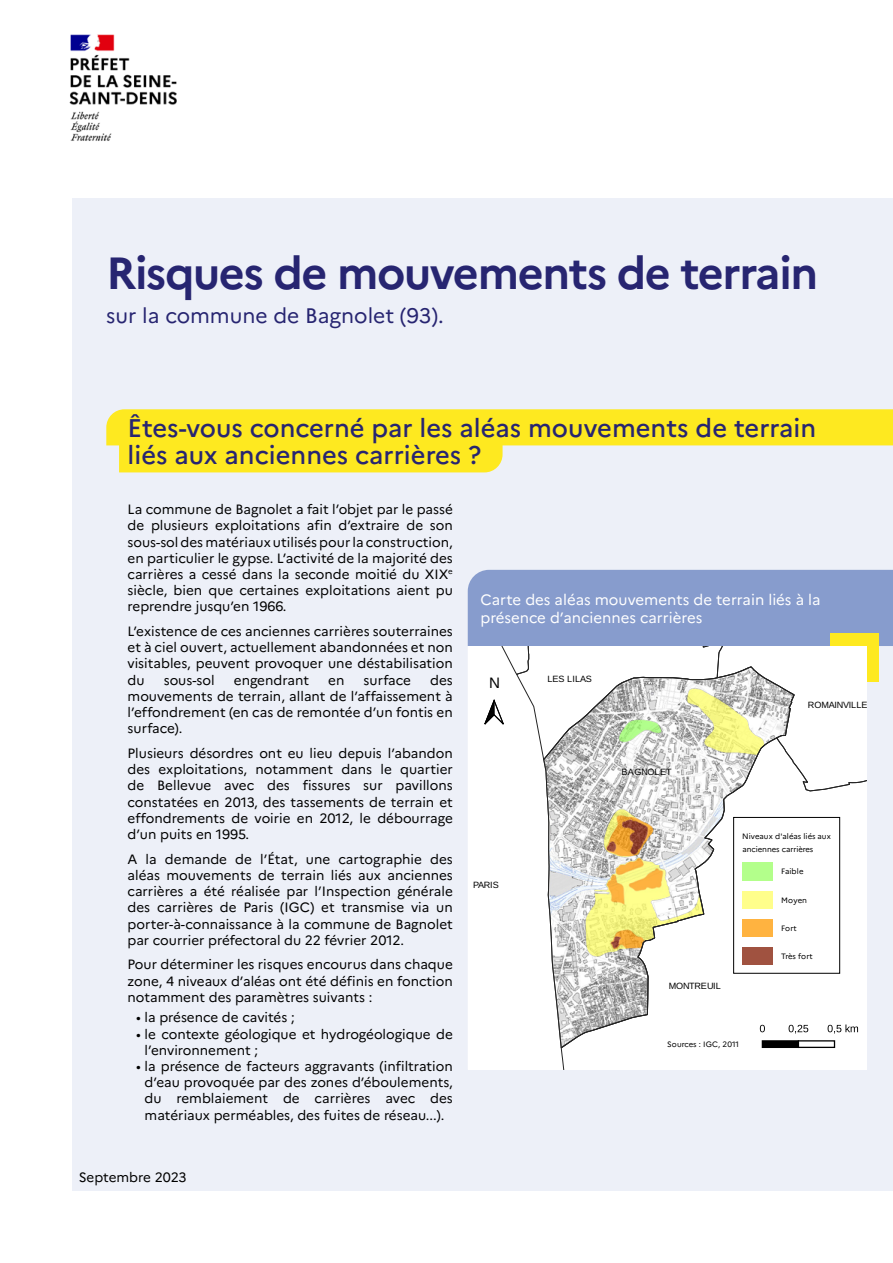
<style>
.page{position:relative;width:893px;height:1263px;background:#fff}
.page>*{position:absolute;margin:0;border:0;box-sizing:border-box;transform-origin:0 0}
.t1{font:700 45px "Marianne";letter-spacing:-.03em;color:#272571}
.t2{font:500 25.5px/27px "Marianne";color:#272571}
.t3{font:21px "Marianne";color:#272571}
.t4{font:15.15px "Liberation Sans";color:#000}
.t5{font:15px/18px "Marianne";color:#fff}
.t6{font:13.5px/16.2px "Marianne";color:#000;text-align:justify}
.t7{font:9.15px "Liberation Sans";letter-spacing:-.01em;color:#000}
.t8{font:9.15px "Liberation Sans";letter-spacing:.01em;color:#000}
.t9{font:7.8px/13px "Marianne";letter-spacing:-.005em;color:#000}
</style>
<div class="page">
<div style="left:72px;top:198px;width:821px;height:993px;background:#edf0f8"></div>
<svg style="left:106px;top:409px;width:787px;height:63px"></svg>
<div style="left:468px;top:792px;width:74px;height:277px;background:#fff"></div>
<svg style="left:542px;top:792px;width:253px;height:278px;background:#e4e4e5"></svg>
<svg style="left:560px;top:792px;width:306px;height:277px;background:#efede4"></svg>
<div style="left:762px;top:1041px;width:36px;height:6px;background:#000"></div>
<div style="left:798px;top:1041px;width:36px;height:6px;background:#fff"></div>
<div style="left:762px;top:1040px;width:73px;height:8px;border:1px solid #000"></div>
<svg style="left:760px;top:1025px;width:5px;height:7px"></svg>
<svg style="left:789px;top:1025px;width:19px;height:8px"></svg>
<svg style="left:828px;top:1024px;width:30px;height:9px"></svg>
<svg style="left:468px;top:570px;width:425px;height:222px;background:#c9d0db"></svg>
<img style="left:742px;top:863px;width:31px;height:17px">
<img style="left:742px;top:891px;width:31px;height:17px">
<img style="left:742px;top:919px;width:31px;height:17px">
<img style="left:742px;top:947px;width:31px;height:17px">
<div style="left:733px;top:817px;width:107px;height:157px;border:1px solid #000"></div>
<img style="left:69px;top:34px;width:108px;height:107px">
<h1 class="t1" style="left:106px;top:238px;width:713px">Risques de mouvements de terrain</h1>
<h3 class="t3" style="left:106px;top:299px;width:339px">sur la commune de Bagnolet (93).</h3>
<h2 class="t2" style="left:128px;top:412px;width:690px">Êtes-vous concerné par les aléas mouvements de terrain liés aux anciennes carrières ?</h2>
<p class="t6" style="left:128px;top:500px;width:327px">La commune de Bagnolet a fait l’objet par le passé de plusieurs exploitations afin d’extraire de son sous-sol des matériaux utilisés pour la construction, en particulier le gypse. L’activité de la majorité des carrières a cessé dans la seconde moitié du XIX<sup>e </sup>siècle, bien que certaines exploitations aient pu reprendre jusqu’en 1966.</p>
<p class="t6" style="left:128px;top:622px;width:327px">L’existence de ces anciennes carrières souterraines et à ciel ouvert, actuellement abandonnées et non visitables, peuvent provoquer une déstabilisation du</p>
<p class="t5" style="left:480px;top:589px;width:342px">Carte des aléas mouvements de terrain liés à la présence d’anciennes carrières</p>
<p class="t6" style="left:128px;top:671px;width:327px;text-indent:303px">des mouvements de terrain, allant de l’affaissement à l’effondrement (en cas de remontée d’un fontis en surface).</p>
<p class="t6" style="left:128px;top:744px;width:327px">Plusieurs désordres ont eu lieu depuis l’abandon des exploitations, notamment dans le quartier de Bellevue avec des fissures sur pavillons constatées en 2013, des tassements de terrain et effondrements de voirie en 2012, le débourrage d’un puits en 1995.</p>
<p class="t6" style="left:128px;top:850px;width:327px">A la demande de l’État, une cartographie des aléas mouvements de terrain liés aux anciennes carrières a été réalisée par l’Inspection générale des carrières de Paris (IGC) et transmise via un porter-à-connaissance à la commune de Bagnolet par courrier préfectoral du 22 février 2012.</p>
<p class="t6" style="left:128px;top:955px;width:327px">Pour déterminer les risques encourus dans chaque zone, 4 niveaux d’aléas ont été définis en fonction notamment des paramètres suivants :</p>
<p class="t6" style="left:136px;top:1008px;width:160px">• la présence de cavités ;</p>
<p class="t6" style="left:145px;top:1024px;width:310px;text-indent:-9px">• le contexte géologique et hydrogéologique de l’environnement ;</p>
<p class="t6" style="left:145px;top:1057px;width:310px;text-indent:-9px">• la présence de facteurs aggravants (infiltration d’eau provoquée par des zones d’éboulements, du remblaiement de carrières avec des matériaux perméables, des fuites de réseau...).</p>
<p class="t6" style="left:164px;top:671px;width:52px">sous-sol</p>
<p class="t6" style="left:234px;top:671px;width:77px">engendrant</p>
<p class="t6" style="left:328px;top:671px;width:18px">en</p>
<p class="t6" style="left:364px;top:671px;width:49px">surface</p>
<p class="t8" style="left:547px;top:674px;width:46px">LES LILAS</p>
<p class="t4" style="left:489px;top:674px;width:12px">N</p>
<p class="t7" style="left:808px;top:700px;width:61px">ROMAINVILLE</p>
<p class="t7" style="left:621px;top:766px;width:52px">BAGNOLET</p>
<p class="t9" style="left:742px;top:830px;width:90px">Niveaux d'aléas liés aux anciennes carrières</p>
<p class="t9" style="left:781px;top:866px;width:24px">Faible</p>
<p class="t9" style="left:781px;top:894px;width:27px">Moyen</p>
<p class="t9" style="left:781px;top:922px;width:17px">Fort</p>
<p class="t9" style="left:781px;top:950px;width:33px">Très fort</p>
<p class="t7" style="left:473px;top:879px;width:27px">PARIS</p>
<p class="t7" style="left:669px;top:981px;width:53px">MONTREUIL</p>
<p class="t9" style="left:667px;top:1039px;width:73px">Sources : IGC, 2011</p>
<p class="t6" style="left:79px;top:1168px;width:110px">Septembre 2023</p>
</div>
